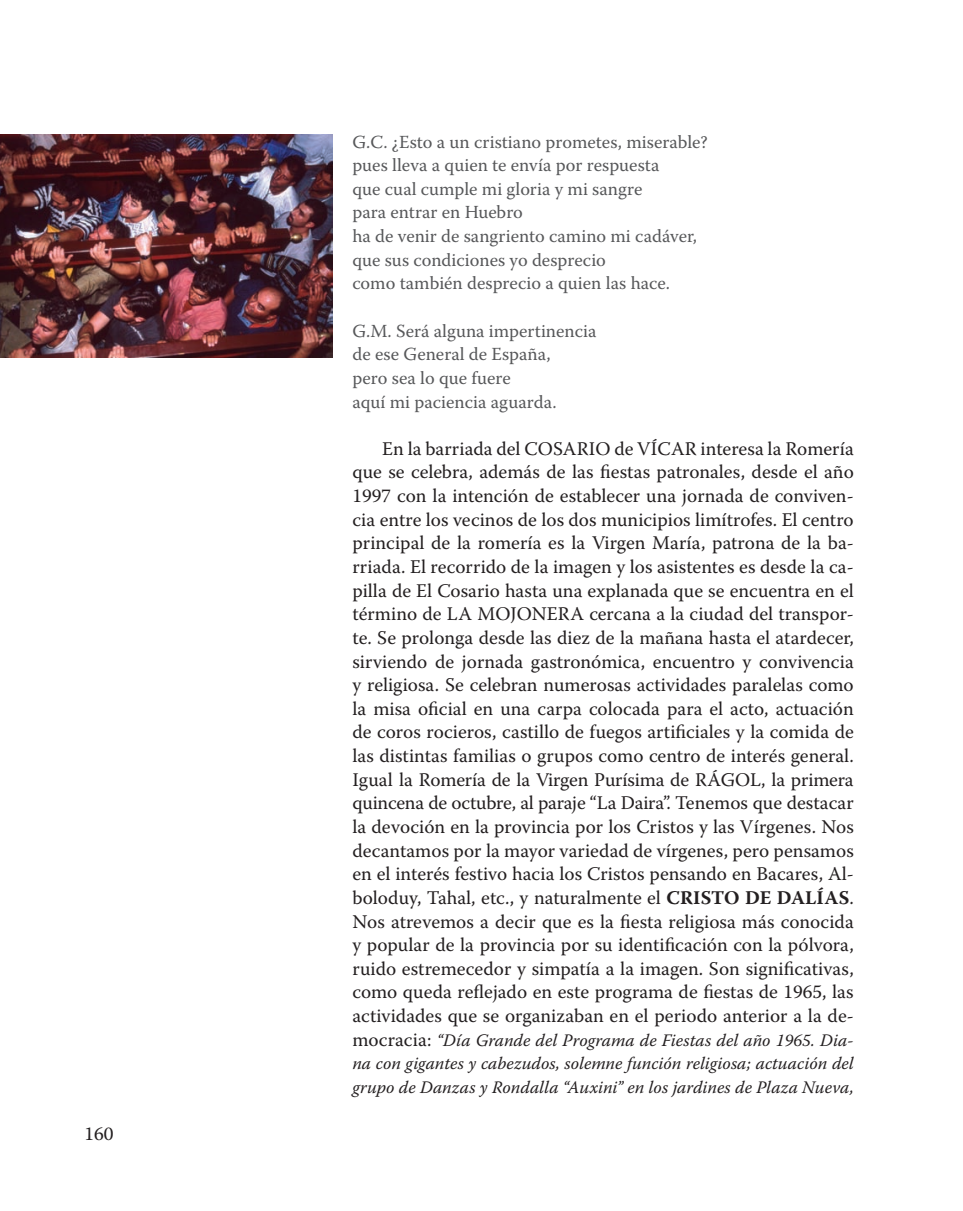
<style>
.page{position:relative;width:963px;height:1211px;background:#fff}
.page>*{position:absolute;margin:0;border:0;box-sizing:border-box;transform-origin:0 0}
.t1{font:19.25px/23.6px "Warnock Pro";color:#231f20;text-align:justify}
.t2{font:18.38px/23.6px "Warnock Pro";color:#57585a}
.t3{font:italic 17.5px/23.6px "Warnock Pro";color:#231f20;text-align:justify}
.s1{font-weight:700}
.s2{font-style:normal;font-size:19.25px}
</style>
<div class="page">
<img style="left:0;top:134px;width:332px;height:224px">
<p class="t1" style="left:84px;top:1121px;width:30px">160</p>
<p class="t2" style="left:352px;top:129px;width:357px">G.C. ¿Esto a un cristiano prometes, miserable? pues lleva a quien te envía por respuesta<br>que cual cumple mi gloria y mi sangre<br>para entrar en Huebro<br>ha de venir de sangriento camino mi cadáver, que sus condiciones yo desprecio<br>como también desprecio a quien las hace.</p>
<p class="t2" style="left:352px;top:318px;width:246px">G.M. Será alguna impertinencia de ese General de España,<br>pero sea lo que fuere<br>aquí mi paciencia aguarda.</p>
<p class="t1" style="left:352px;top:436px;width:503px;text-indent:30px">En la barriada del COSARIO de VÍCAR interesa la Romería que se celebra, además de las fiestas patronales, desde el año 1997 con la intención de establecer una jornada de conviven&shy;cia entre los vecinos de los dos municipios limítrofes. El centro principal de la romería es la Virgen María, patrona de la ba&shy;rriada. El recorrido de la imagen y los asistentes es desde la ca&shy;pilla de El Cosario hasta una explanada que se encuentra en el término de LA MOJONERA cercana a la ciudad del transpor&shy;te. Se prolonga desde las diez de la mañana hasta el atardecer, sirviendo de jornada gastronómica, encuentro y convivencia y religiosa. Se celebran numerosas actividades paralelas como la misa oficial en una carpa colocada para el acto, actuación de coros rocieros, castillo de fuegos artificiales y la comida de las distintas familias o grupos como centro de interés general.<br>Igual la Romería de la Virgen Purísima de RÁGOL, la primera quincena de octubre, al paraje “La Daira”. Tenemos que destacar la devoción en la provincia por los Cristos y las Vírgenes. Nos decantamos por la mayor variedad de vírgenes, pero pensamos en el interés festivo hacia los Cristos pensando en Bacares, Al&shy;boloduy, Tahal, etc., y naturalmente el <span class="s1">CRISTO DE DALÍAS</span>.<br>Nos atrevemos a decir que es la fiesta religiosa más conocida y popular de la provincia por su identificación con la pólvora, ruido estremecedor y simpatía a la imagen. Son significativas, como queda reflejado en este programa de fiestas de 1965, las actividades que se organizaban en el periodo anterior a la de-</p>
<p class="t3" style="left:352px;top:1027px;width:503px"><span class="s2">mocracia:</span> “Día Grande del Programa de Fiestas del año 1965. Dia&shy;na con gigantes y cabezudos, solemne función religiosa; actuación del grupo de Danzas y Rondalla “Auxini” en los jardines de Plaza Nueva,</p>
</div>
